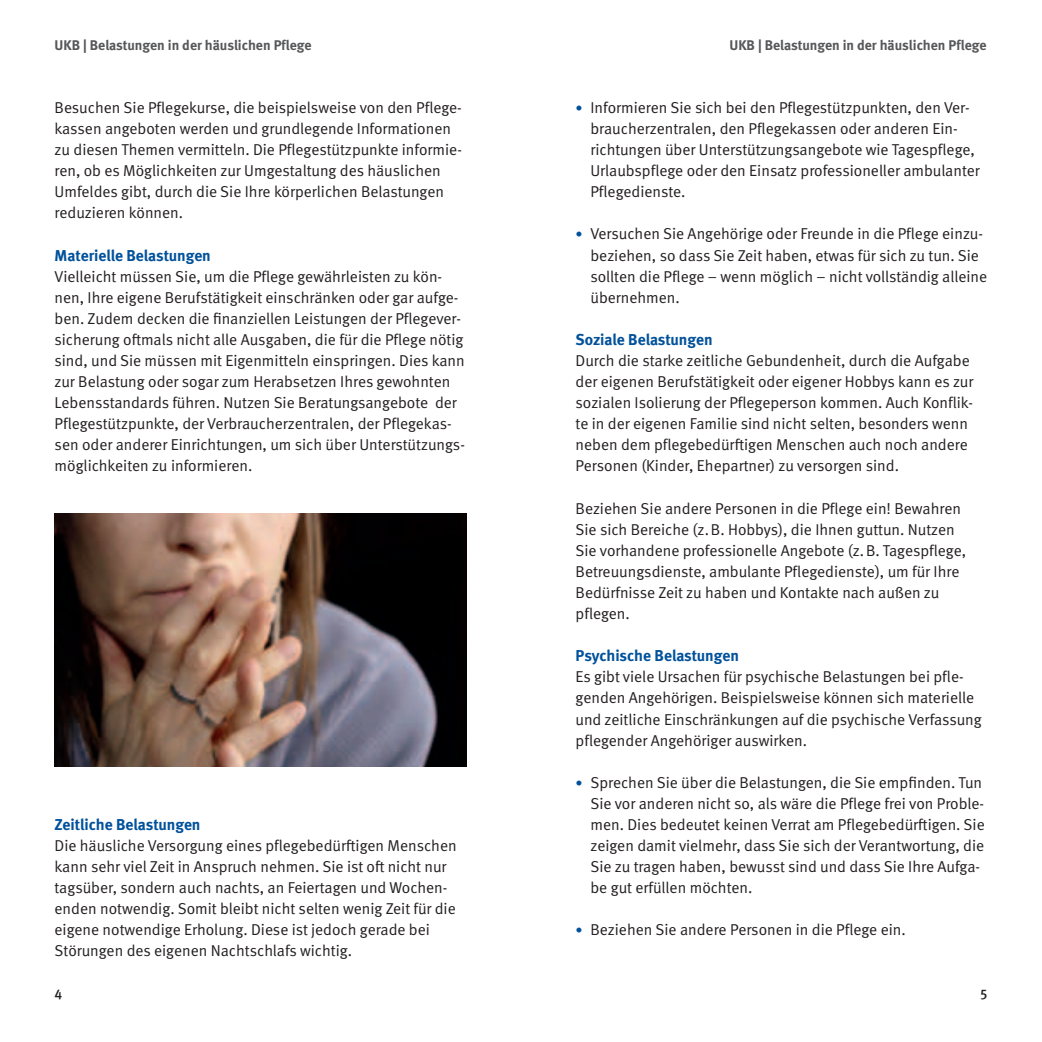
<style>
.page{position:relative;width:1042px;height:1042px;background:#fff}
.page>*{position:absolute;margin:0;border:0;box-sizing:border-box;transform-origin:0 0}
.t1{font:15.75px/21.2px "DGUV Meta";color:#231f20}
.t2{font:700 15.75px "DGUV Meta";letter-spacing:-.005em;color:#01519b}
.t3{font:700 14px "DGUV Meta";color:#57585a}
.t4{font:500 14px "DGUV Meta";color:#231f20}
.s1{font-size:14px;color:#01519b}
</style>
<div class="page">
<img style="left:55px;top:513px;width:411px;height:253px">
<p class="t3" style="left:55px;top:36px;width:258px">UKB | Belastungen in der häuslichen Pflege</p>
<p class="t3" style="left:729px;top:36px;width:258px">UKB | Belastungen in der häuslichen Pflege</p>
<p class="t1" style="left:55px;top:97px;width:409px">Besuchen Sie Pflegekurse, die beispielsweise von den Pflege&shy;kassen angeboten werden und grundlegende Informationen zu diesen Themen vermitteln. Die Pflegestützpunkte informie&shy;ren, ob es Möglichkeiten zur Umgestaltung des häuslichen Umfeldes gibt, durch die Sie Ihre körperlichen Belastungen reduzieren können.</p>
<p class="t2" style="left:55px;top:246px;width:158px">Materielle Belastungen</p>
<p class="t1" style="left:55px;top:266px;width:412px">Vielleicht müssen Sie, um die Pflege gewährleisten zu kön&shy;nen, Ihre eigene Berufstätigkeit einschränken oder gar aufge&shy;ben. Zudem decken die finanziellen Leistungen der Pflegever&shy;sicherung oftmals nicht alle Ausgaben, die für die Pflege nötig sind, und Sie müssen mit Eigenmitteln einspringen. Dies kann zur Belastung oder sogar zum Herabsetzen Ihres gewohnten Lebensstandards führen. Nutzen Sie Beratungsangebote der Pflegestützpunkte, der Verbraucherzentralen, der Pflegekas&shy;sen oder anderer Einrichtungen, um sich über Unterstützungs&shy;möglichkeiten zu informieren.</p>
<p class="t2" style="left:55px;top:815px;width:147px">Zeitliche Belastungen</p>
<p class="t1" style="left:55px;top:835px;width:404px">Die häusliche Versorgung eines pflegebedürftigen Menschen kann sehr viel Zeit in Anspruch nehmen. Sie ist oft nicht nur tagsüber, sondern auch nachts, an Feiertagen und Wochen&shy;enden notwendig. Somit bleibt nicht selten wenig Zeit für die eigene notwendige Erholung. Diese ist jedoch gerade bei Störungen des eigenen Nachtschlafs wichtig.</p>
<p class="t1" style="left:590px;top:97px;width:391px;text-indent:-15px"><span class="s1">•</span> Informieren Sie sich bei den Pflegestützpunkten, den Ver&shy;braucherzentralen, den Pflegekassen oder anderen Ein&shy;richtungen über Unterstützungsangebote wie Tagespflege, Urlaubspflege oder den Einsatz professioneller ambulanter Pflegedienste.</p>
<p class="t1" style="left:590px;top:224px;width:398px;text-indent:-15px"><span class="s1">•</span> Versuchen Sie Angehörige oder Freunde in die Pflege einzu&shy;beziehen, so dass Sie Zeit haben, etwas für sich zu tun. Sie sollten die Pflege – wenn möglich – nicht vollständig alleine übernehmen.</p>
<p class="t2" style="left:575px;top:330px;width:138px">Soziale Belastungen</p>
<p class="t1" style="left:575px;top:350px;width:399px">Durch die starke zeitliche Gebundenheit, durch die Aufgabe der eigenen Berufstätigkeit oder eigener Hobbys kann es zur sozialen Isolierung der Pflegeperson kommen. Auch Konflik&shy;te in der eigenen Familie sind nicht selten, besonders wenn neben dem pflegebedürftigen Menschen auch noch andere Personen (Kinder, Ehepartner) zu versorgen sind.</p>
<p class="t1" style="left:575px;top:498px;width:392px">Beziehen Sie andere Personen in die Pflege ein! Bewahren Sie sich Bereiche (z.B. Hobbys), die Ihnen guttun. Nutzen Sie vorhandene professionelle Angebote (z.B. Tagespflege, Betreuungsdienste, ambulante Pflegedienste), um für Ihre Bedürfnisse Zeit zu haben und Kontakte nach außen zu pflegen.</p>
<p class="t2" style="left:575px;top:646px;width:165px">Psychische Belastungen</p>
<p class="t1" style="left:575px;top:667px;width:408px">Es gibt viele Ursachen für psychische Belastungen bei pfle&shy;genden Angehörigen. Beispielsweise können sich materielle und zeitliche Einschränkungen auf die psychische Verfassung pflegender Angehöriger auswirken.</p>
<p class="t1" style="left:590px;top:772px;width:396px;text-indent:-15px"><span class="s1">•</span> Sprechen Sie über die Belastungen, die Sie empfinden. Tun Sie vor anderen nicht so, als wäre die Pflege frei von Proble&shy;men. Dies bedeutet keinen Verrat am Pflegebedürftigen. Sie zeigen damit vielmehr, dass Sie sich der Verantwortung, die Sie zu tragen haben, bewusst sind und dass Sie Ihre Aufga&shy;be gut erfüllen möchten.</p>
<p class="t1" style="left:575px;top:919px;width:332px"><span class="s1">•</span> Beziehen Sie andere Personen in die Pflege ein.</p>
<p class="t4" style="left:55px;top:985px;width:9px">4</p>
<p class="t4" style="left:980px;top:985px;width:8px">5</p>
</div>
